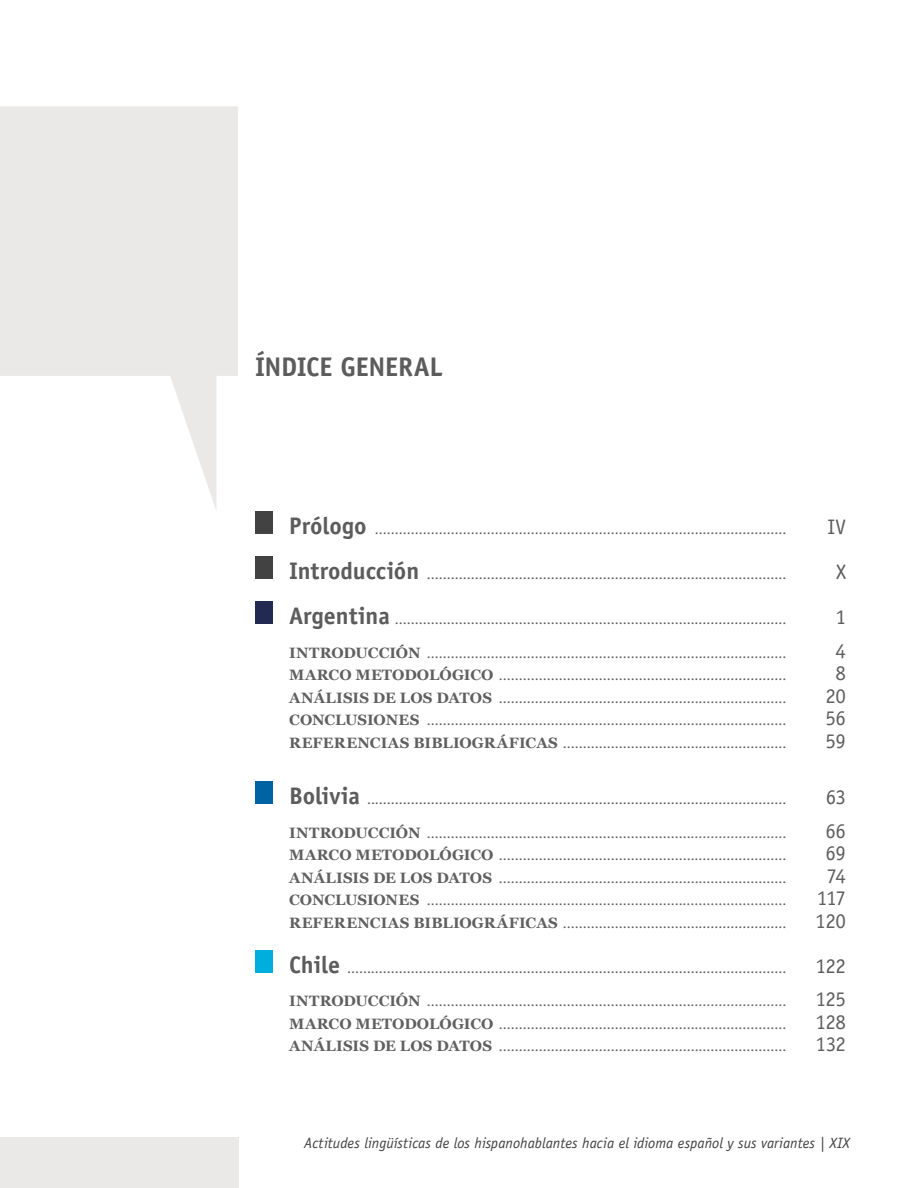
<style>
.page{position:relative;width:918px;height:1188px;background:#fff}
.page>*{position:absolute;margin:0;border:0;box-sizing:border-box;transform-origin:0 0}
.t1{font:700 27px "Officina Sans";letter-spacing:-.015em;color:#5c5c5c}
.t2{font:21px "Officina Sans";letter-spacing:-.02em;color:#606060}
.t3{font:21px "Officina Sans";letter-spacing:-.02em;color:#5c5c5c}
.t4{font:italic 15px "Officina Sans";color:#424242}
.t5{font:700 15px "Georgia";color:#606060}
.t6{font:13.5px "Officina Sans";color:#606060}
.t7{font:13.5px "Officina Sans";color:#5c5c5c}
.s1{font-weight:700;font-size:24px}
.s2{font-family:"Georgia";font-weight:700;font-size:15px}
</style>
<div class="page">
<div style="left:0;top:1138px;width:238px;height:50px;background:#ebe9e8"></div>
<svg style="left:0;top:106px;width:238px;height:404px;fill:#ebe9e8"></svg>
<div style="left:255px;top:511px;width:17px;height:23px;background:#424242"></div>
<div style="left:255px;top:556px;width:17px;height:23px;background:#424242"></div>
<div style="left:255px;top:601px;width:17px;height:23px;background:#222a52"></div>
<div style="left:255px;top:781px;width:17px;height:23px;background:#0063a4"></div>
<div style="left:255px;top:950px;width:17px;height:23px;background:#00aede"></div>
<h1 class="t1" style="left:255px;top:350px;width:101px">Índice GENER</h1>
<h1 class="t1" style="left:414px;top:350px;width:28px">AL</h1>
<p class="t7" style="left:272px;top:521px;width:516px"><span class="s1">Prólogo</span> .......................................................................................................</p>
<h2 class="t3" style="left:827px;top:514px;width:20px">IV</h2>
<p class="t7" style="left:272px;top:566px;width:516px"><span class="s1">Introducción</span> ..........................................................................................</p>
<h2 class="t3" style="left:836px;top:559px;width:12px">X</h2>
<p class="t7" style="left:289px;top:611px;width:499px"><span class="s1">Argentina</span> ..................................................................................................</p>
<h2 class="t3" style="left:836px;top:604px;width:12px">1</h2>
<p class="t6" style="left:289px;top:645px;width:499px"><span class="s2">INTRODUCCIÓN</span> ..........................................................................................</p>
<h2 class="t2" style="left:836px;top:638px;width:12px">4</h2>
<p class="t6" style="left:289px;top:668px;width:499px"><span class="s2">MARCO METODOLÓGICO</span> ........................................................................</p>
<h2 class="t2" style="left:836px;top:661px;width:12px">8</h2>
<p class="t6" style="left:289px;top:690px;width:499px"><span class="s2">ANÁLISIS DE LOS DATOS</span> ........................................................................</p>
<h2 class="t2" style="left:825px;top:683px;width:22px">20</h2>
<p class="t6" style="left:289px;top:713px;width:499px"><span class="s2">CONCLUSIONES</span> ..........................................................................................</p>
<h2 class="t2" style="left:825px;top:706px;width:22px">56</h2>
<p class="t6" style="left:289px;top:735px;width:499px"><span class="s2">REFERENCIAS BIBLIOGRÁFICAS</span> ........................................................</p>
<h2 class="t2" style="left:826px;top:728px;width:22px">59</h2>
<p class="t7" style="left:272px;top:791px;width:516px"><span class="s1">Bolivia</span> .........................................................................................................</p>
<h2 class="t3" style="left:826px;top:784px;width:22px">63</h2>
<p class="t6" style="left:289px;top:825px;width:499px"><span class="s2">INTRODUCCIÓN</span> ..........................................................................................</p>
<h2 class="t2" style="left:825px;top:818px;width:22px">66</h2>
<p class="t6" style="left:289px;top:848px;width:499px"><span class="s2">MARCO METODOLÓGICO</span> ........................................................................</p>
<h2 class="t2" style="left:826px;top:841px;width:22px">69</h2>
<p class="t5" style="left:255px;top:868px;width:24px">A</p>
<p class="t6" style="left:301px;top:870px;width:487px"><span class="s2">NÁLISIS DE LOS DATOS</span> ........................................................................</p>
<h2 class="t2" style="left:827px;top:863px;width:21px">74</h2>
<p class="t5" style="left:255px;top:890px;width:24px">C</p>
<p class="t6" style="left:300px;top:893px;width:488px"><span class="s2">ONCLUSIONES</span> ..........................................................................................</p>
<h2 class="t2" style="left:817px;top:886px;width:31px">117</h2>
<p class="t5" style="left:255px;top:913px;width:21px">RE</p>
<p class="t6" style="left:313px;top:915px;width:475px"><span class="s2">FERENCIAS BIBLIOGRÁFICAS</span> ........................................................</p>
<h2 class="t2" style="left:815px;top:908px;width:32px">120</h2>
<p class="t7" style="left:272px;top:960px;width:516px"><span class="s1">Chile</span> ..............................................................................................................</p>
<h2 class="t3" style="left:815px;top:953px;width:32px">122</h2>
<p class="t6" style="left:289px;top:994px;width:499px"><span class="s2">INTRODUCCIÓN</span> ..........................................................................................</p>
<h2 class="t2" style="left:815px;top:987px;width:32px">125</h2>
<p class="t6" style="left:289px;top:1016px;width:499px"><span class="s2">MARCO METODOLÓGICO</span> ........................................................................</p>
<h2 class="t2" style="left:815px;top:1009px;width:32px">128</h2>
<p class="t5" style="left:255px;top:1036px;width:24px">A</p>
<p class="t6" style="left:301px;top:1039px;width:487px"><span class="s2">NÁLISIS DE LOS DATOS</span> ........................................................................</p>
<h2 class="t2" style="left:815px;top:1032px;width:32px">132</h2>
<p class="t4" style="left:304px;top:1134px;width:547px">Actitudes lingüísticas de los hispanohablantes hacia el idioma español y sus variantes | XIX</p>
</div>
